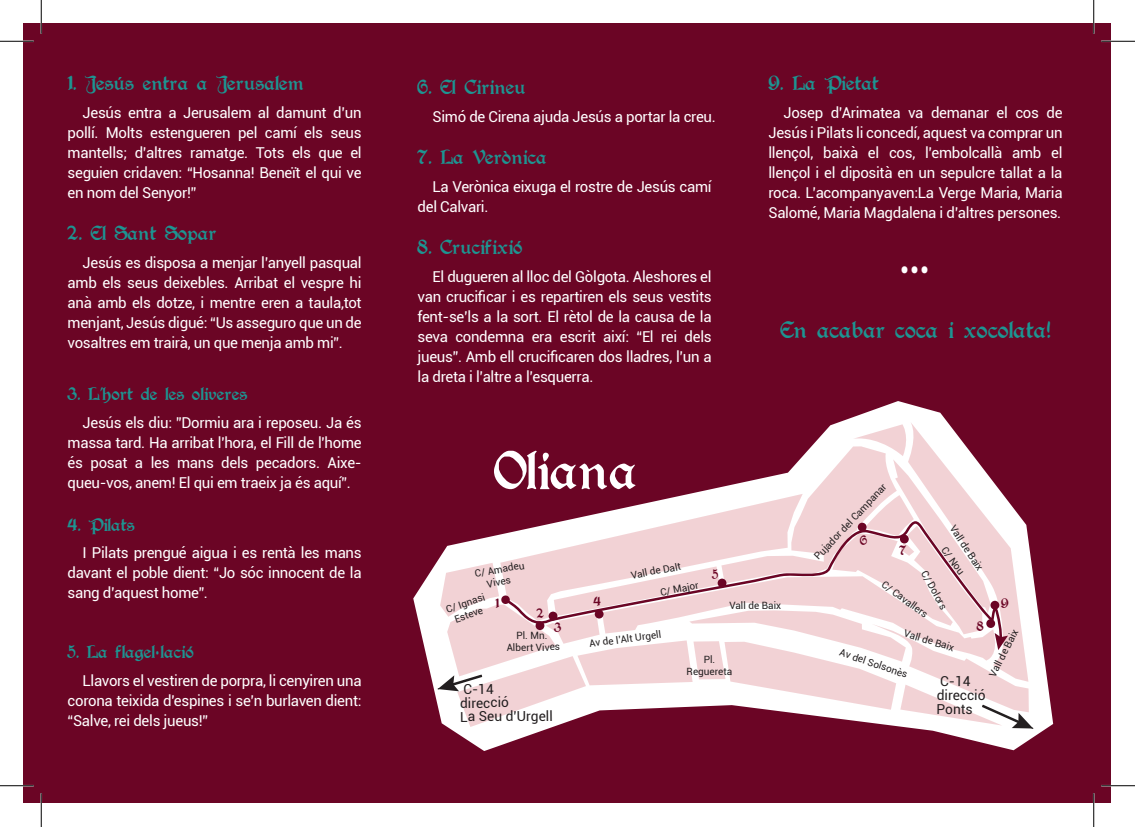
<style>
.page{position:relative;width:1135px;height:827px;background:#fff}
.page>*{position:absolute;margin:0;border:0;box-sizing:border-box;transform-origin:0 0}
.t1{font:60px "Augusta";color:#fff}
.t2{font:26.25px "Augusta";color:#1d9592}
.t3{font:25px "Augusta";color:#fff}
.t4{font:22.5px "Augusta";color:#1d9592}
.t5{font:20px "Augusta";color:#1d9592}
.t6{font:15px/20px "Roboto";letter-spacing:-.02em;color:#fff;text-align:justify}
.t7{font:13.75px/13.9px "Roboto";letter-spacing:-.01em;color:#231f20}
.t8{font:10px/12px "Roboto";color:#231f20;text-align:center}
</style>
<div class="page">
<div style="left:24px;top:24px;width:1087px;height:779px;background:#6b0525"></div>
<svg style="left:413px;top:401px;width:640px;height:350px"></svg>
<hr style="left:0;top:40px;width:34px;height:2px;background:#fff">
<hr style="left:1101px;top:40px;width:34px;height:2px;background:#fff">
<hr style="left:40px;top:0;width:2px;height:34px;background:#fff">
<hr style="left:40px;top:793px;width:2px;height:34px;background:#fff">
<hr style="left:0;top:41px;width:34px;height:1px;background:#000">
<hr style="left:1101px;top:41px;width:34px;height:1px;background:#000">
<hr style="left:0;top:785px;width:34px;height:1px;background:#000">
<hr style="left:1101px;top:785px;width:34px;height:1px;background:#000">
<hr style="left:41px;top:0;width:1px;height:34px;background:#000">
<hr style="left:41px;top:793px;width:1px;height:34px;background:#000">
<hr style="left:1093px;top:0;width:1px;height:34px;background:#000">
<hr style="left:1093px;top:793px;width:1px;height:34px;background:#000">
<svg style="left:438px;top:422px;width:595px;height:306px"></svg>
<h3 class="t4" style="left:68px;top:71px;width:239px">1. Jesús entra a Jerusalem</h3>
<p class="t6" style="left:68px;top:102px;width:296px;text-indent:15px">Jesús entra a Jerusalem al damunt d’un pollí. Molts estengueren pel camí els seus mantells; d’altres ramatge. Tots els que el seguien cridaven: “Hosanna! Beneït el qui ve en nom del Senyor!”</p>
<h3 class="t4" style="left:68px;top:221px;width:151px">2. El Sant Sopar</h3>
<p class="t6" style="left:68px;top:252px;width:296px;text-indent:15px">Jesús es disposa a menjar l’anyell pasqual amb els seus deixebles. Arribat el vespre hi anà amb els dotze, i mentre eren a taula,tot menjant, Jesús digué: “Us asseguro que un de vosaltres em trairà, un que menja amb mi”.</p>
<h3 class="t5" style="left:68px;top:383px;width:182px">3. L’hort de les oliveres</h3>
<p class="t6" style="left:68px;top:412px;width:296px;text-indent:15px">Jesús els diu: ”Dormiu ara i reposeu. Ja és massa tard. Ha arribat l'hora, el Fill de l'home és posat a les mans dels pecadors. Aixe&shy;queu-vos, anem! El qui em traeix ja és aquí”.</p>
<h3 class="t5" style="left:68px;top:513px;width:69px">4. Pilats</h3>
<p class="t6" style="left:68px;top:542px;width:296px;text-indent:15px">I Pilats prengué aigua i es rentà les mans davant el poble dient: “Jo sóc innocent de la sang d’aquest home”.</p>
<h3 class="t5" style="left:68px;top:640px;width:128px">5. La flagel·lació</h3>
<p class="t6" style="left:68px;top:669px;width:296px;text-indent:15px">Llavors el vestiren de porpra, li cenyiren una corona teixida d'espines i se’n burlaven dient: “Salve, rei dels jueus!”</p>
<h3 class="t4" style="left:418px;top:74px;width:110px">6. El Cirineu</h3>
<p class="t6" style="left:433px;top:106px;width:285px">Simó de Cirena ajuda Jesús a portar la creu.</p>
<h3 class="t4" style="left:418px;top:144px;width:131px">7. La Verònica</h3>
<p class="t6" style="left:418px;top:176px;width:296px;text-indent:15px">La Verònica eixuga el rostre de Jesús camí del Calvari.</p>
<h3 class="t4" style="left:418px;top:234px;width:107px">8. Crucifixió</h3>
<p class="t6" style="left:418px;top:266px;width:296px;text-indent:15px">El dugueren al lloc del Gòlgota. Aleshores el van crucificar i es repartiren els seus vestits fent-se’ls a la sort. El rètol de la causa de la seva condemna era escrit així: “El rei dels jueus”. Amb ell crucificaren dos lladres, l’un a la dreta i l’altre a l’esquerra.</p>
<h3 class="t4" style="left:768px;top:71px;width:112px">9. La Pietat</h3>
<p class="t6" style="left:768px;top:102px;width:296px;text-indent:15px">Josep d’Arimatea va demanar el cos de Jesús i Pilats li concedí, aquest va comprar un llençol, baixà el cos, l’embolcallà amb el llençol i el diposità en un sepulcre tallat a la roca. L’acompanyaven:La Verge Maria, Maria Salomé, Maria Magdalena i d’altres persones.</p>
<h3 class="t3" style="left:900px;top:256px;width:31px">•••</h3>
<h2 class="t2" style="left:780px;top:315px;width:272px">En acabar coca i xocolata!</h2>
<h1 class="t1" style="left:494px;top:436px;width:146px">Oliana</h1>
<p class="t8" style="left:812px;top:553px;width:101px;rotate:-47deg">Pujador del Campanar</p>
<p class="t8" style="left:887px;top:578px;width:56px;rotate:36deg">C/ Cavallers</p>
<p class="t8" style="left:958px;top:522px;width:53px;rotate:57deg">Vall de Baix</p>
<p class="t8" style="left:948px;top:544px;width:33px;rotate:53deg">C/ Nou</p>
<p class="t8" style="left:630px;top:569px;width:52px;rotate:-11deg">Vall de Dalt</p>
<p class="t8" style="left:659px;top:586px;width:40px;rotate:-11deg">C/ Major</p>
<p class="t8" style="left:474px;top:567px;width:52px;rotate:-10deg">C/ Amadeu<br>Vives</p>
<p class="t8" style="left:444px;top:603px;width:42px;rotate:-19deg">C/ Ignasi<br>Esteve</p>
<p class="t8" style="left:506px;top:629px;width:55px;rotate:-1deg">Pl. Mn.<br>Albert Vives</p>
<p class="t8" style="left:929px;top:568px;width:44px;rotate:61deg">C/ Dolors</p>
<p class="t8" style="left:729px;top:599px;width:53px;rotate:-1deg">Vall de Baix</p>
<p class="t8" style="left:906px;top:626px;width:53px;rotate:17deg">Vall de Baix</p>
<p class="t8" style="left:986px;top:673px;width:53px;rotate:-63deg">Vall de Baix</p>
<p class="t8" style="left:588px;top:637px;width:74px;rotate:-8deg">Av de l’Alt Urgell</p>
<p class="t8" style="left:842px;top:645px;width:72px;rotate:19deg">Av del Solsonès</p>
<p class="t8" style="left:687px;top:653px;width:47px">Pl.<br>Reguereta</p>
<p class="t7" style="left:460px;top:681px;width:94px;rotate:-1deg">C-14<br>direcció<br>La Seu d’Urgell</p>
<p class="t7" style="left:937px;top:674px;width:51px">C-14 direcció<br>Ponts</p>
</div>
